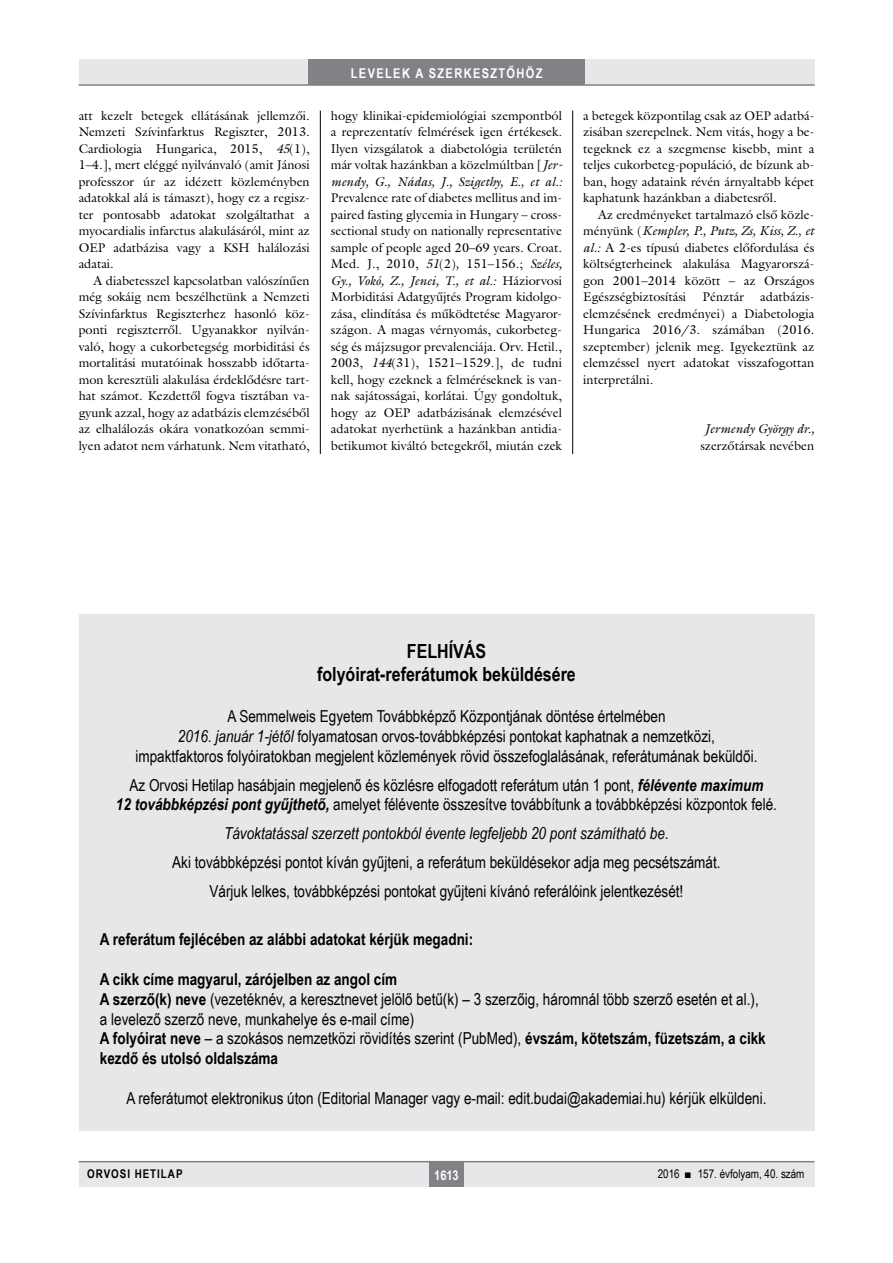
<style>
.page{position:relative;width:893px;height:1263px;background:#fff}
.page>*{position:absolute;margin:0;border:0;box-sizing:border-box;transform-origin:0 0}
.Rendezvenyek_cim{font:700 19.5px "Arial Narrow";color:#000}
.Rendezvenyek_cim-2{font:16.5px/19.8px "Arial Narrow";color:#000;text-align:center}
.Rendezvenyek_cim-3{font:700 16.5px/19.8px "Arial Narrow";color:#000}
.Rendezvenyek_cim-4{font:italic 16.5px "Arial Narrow";color:#000}
.rovatcim_jo{font:700 13.5px "Arial Narrow";letter-spacing:.1em;color:#fff}
.oldalszam{font:700 13.5px "Arial Narrow";color:#fff}
.ref-Body{font:12.75px/16.5px "Galliard Reg";color:#000;text-align:justify}
.pagina{font:12px "Arial Narrow";color:#000}
.pagina-2{font:700 12px "Arial Narrow";letter-spacing:.08em;color:#000}
.s1{font-style:italic}
.s2{font-weight:700;font-style:italic}
.s3{font-weight:700}
.s4{font-weight:400}
</style>
<div class="page">
<div style="left:79px;top:1161px;width:735px;height:25px;background:#e6e7e8"></div>
<div style="left:429px;top:1161px;width:34px;height:25px;background:#808285"></div>
<hr style="left:79px;top:1161px;width:735px;height:1px;background:#808285">
<div style="left:79px;top:60px;width:735px;height:25px;background:#e6e7e8"></div>
<div style="left:308px;top:60px;width:277px;height:25px;background:#808285"></div>
<hr style="left:79px;top:84px;width:736px;height:2px;background:#808285">
<hr style="left:320px;top:111px;width:1px;height:1026px;background:#000">
<hr style="left:572px;top:111px;width:1px;height:1026px;background:#000">
<div style="left:79px;top:454px;width:735px;height:683px;background:#fff"></div>
<div style="left:79px;top:614px;width:735px;height:517px;background:#e6e7e8"></div>
<p class="ref-Body" style="left:79px;top:107px;width:233px">att kezelt betegek ellátásának jellemzői.<br>Nemzeti Szívinfarktus Regiszter, 2013.<br>Cardiologia Hungarica, 2015, <span class="s1">45</span>(1), 1–4.], mert eléggé nyilvánvaló (amit Jánosi professzor úr az idézett közleményben adatokkal alá is támaszt), hogy ez a regisz&shy;ter pontosabb adatokat szolgáltathat a myocardialis infarctus alakulásáról, mint az OEP adatbázisa vagy a KSH halálozási adatai.</p>
<p class="ref-Body" style="left:79px;top:272px;width:233px;text-align:left;text-indent:15px">A diabetesszel kapcsolatban valószínűen még sokáig nem beszélhetünk a Nemzeti Szívinfarktus Regiszterhez hasonló köz&shy;ponti regiszterről. Ugyanakkor nyilván&shy;való, hogy a cukorbetegség morbiditási és mortalitási mutatóinak hosszabb időtarta&shy;mon keresztüli alakulása érdeklődésre tart&shy;hat számot. Kezdettől fogva tisztában va&shy;gyunk azzal, hogy az adatbázis elemzéséből az elhalálozás okára vonatkozóan semmi&shy;lyen adatot nem várhatunk. Nem vitatható,</p>
<p class="rovatcim_jo" style="left:351px;top:63px;width:193px">LEVELEK A SZERKESZTŐHÖZ</p>
<p class="ref-Body" style="left:331px;top:107px;width:233px">hogy klinikai-epidemiológiai szempontból a reprezentatív felmérések igen értékesek.<br>Ilyen vizsgálatok a diabetológia területén már voltak hazánkban a közelmúltban [<span class="s1">Jer&shy;mendy, G., Nádas, J., Szigethy, E., et al.:<br></span>Prevalence rate of diabetes mellitus and im&shy;paired fasting glycemia in Hungary – cross&shy;sectional study on nationally representative sample of people aged 20–69 years. Croat.<br>Med. J., 2010, <span class="s1">51</span>(2)<span class="s1">,</span> 151–156.; <span class="s1">Széles, Gy., Vokó, Z., Jenei, T., et al.:</span> Háziorvosi Morbiditási Adatgyűjtés Program kidolgo&shy;zása, elindítása és működtetése Magyaror&shy;szágon. A magas vérnyomás, cukorbeteg&shy;ség és májzsugor prevalenciája. Orv. Hetil., 2003, <span class="s1">144</span>(31), 1521–1529.], de tudni kell, hogy ezeknek a felméréseknek is van&shy;nak sajátosságai, korlátai. Úgy gondoltuk, hogy az OEP adatbázisának elemzésével adatokat nyerhetünk a hazánkban antidia&shy;betikumot kiváltó betegekről, miután ezek</p>
<p class="ref-Body" style="left:583px;top:107px;width:233px">a betegek központilag csak az OEP adatbá&shy;zisában szerepelnek. Nem vitás, hogy a be&shy;tegeknek ez a szegmense kisebb, mint a teljes cukorbeteg-populáció, de bízunk ab&shy;ban, hogy adataink révén árnyaltabb képet kaphatunk hazánkban a diabetesről.</p>
<p class="ref-Body" style="left:583px;top:206px;width:233px;text-indent:15px">Az eredményeket tartalmazó első közle&shy;ményünk (<span class="s1">Kempler, P., Putz, Zs, Kiss, Z., et al.:</span> A 2-es típusú diabetes előfordulása és költségterheinek alakulása Magyarorszá&shy;gon 2001–2014 között – az Országos Egészségbiztosítási</p>
<p class="ref-Body" style="left:583px;top:288px;width:233px;text-indent:177px">adatbázis&shy;elemzésének eredményei) a Diabetologia Hungarica 2016/3. számában (2016. szeptember) jelenik meg. Igyekeztünk az elemzéssel nyert adatokat visszafogottan interpretálni.</p>
<p class="ref-Body" style="left:700px;top:420px;width:115px;text-align:center"><span class="s1">Jermendy György dr., </span>szerzőtársak nevében</p>
<p class="ref-Body" style="left:703px;top:288px;width:43px">Pénztár</p>
<p class="Rendezvenyek_cim" style="left:407px;top:637px;width:81px">FELHÍVÁS</p>
<p class="Rendezvenyek_cim" style="left:317px;top:659px;width:260px">folyóirat-referátumok beküldésére</p>
<p class="Rendezvenyek_cim-2" style="left:227px;top:706px;width:440px">A Semmelweis Egyetem Továbbképző Központjának döntése értelmében</p>
<p class="Rendezvenyek_cim-2" style="left:135px;top:726px;width:623px"><span class="s1">2016. január 1-jétől</span> folyamatosan orvos-továbbképzési pontokat kaphatnak a nemzetközi, impaktfaktoros folyóiratokban megjelent közlemények rövid összefoglalásának, referátumának beküldői.</p>
<p class="Rendezvenyek_cim-2" style="left:116px;top:774px;width:663px">Az Orvosi Hetilap hasábjain megjelenő és közlésre elfogadott referátum után 1 pont, <span class="s2">félévente maximum<br>12 továbbképzési pont gyűjthető,</span> amelyet félévente összesítve továbbítunk a továbbképzési központok felé.</p>
<p class="Rendezvenyek_cim-4" style="left:224px;top:822px;width:446px">Távoktatással szerzett pontokból évente legfeljebb 20 pont számítható be.</p>
<p class="Rendezvenyek_cim-2" style="left:172px;top:852px;width:550px">Aki továbbképzési pontot kíván gyűjteni, a referátum beküldésekor adja meg pecsétszámát.</p>
<p class="Rendezvenyek_cim-2" style="left:210px;top:880px;width:475px">Várjuk lelkes, továbbképzési pontokat gyűjteni kívánó referálóink jelentkezését!</p>
<p class="Rendezvenyek_cim-3" style="left:100px;top:929px;width:375px">A referátum fejlécében az alábbi adatokat kérjük megadni:</p>
<p class="Rendezvenyek_cim-3" style="left:100px;top:968px;width:299px">A cikk címe magyarul, zárójelben az angol cím</p>
<p class="Rendezvenyek_cim-2" style="left:100px;top:988px;width:660px;text-align:left"><span class="s3">A szerző(k) neve</span> (vezetéknév, a keresztnevet jelölő betű(k) – 3 szerzőig, háromnál több szerző esetén et al.), a levelező szerző neve, munkahelye és e-mail címe)</p>
<p class="Rendezvenyek_cim-3" style="left:100px;top:1028px;width:667px">A folyóirat neve <span class="s4">– a szokásos nemzetközi rövidítés szerint (PubMed),</span> évszám, kötetszám, füzetszám, a cikk kezdő és utolsó oldalszáma</p>
<p class="Rendezvenyek_cim-2" style="left:126px;top:1087px;width:642px">A referátumot elektronikus úton (Editorial Manager vagy e-mail: edit.budai@akademiai.hu) kérjük elküldeni.</p>
<p class="pagina-2" style="left:87px;top:1165px;width:97px">ORVOSI HETILAP</p>
<p class="oldalszam" style="left:434px;top:1165px;width:26px">1613</p>
<p class="pagina" style="left:658px;top:1165px;width:148px">2016 ■ 157. évfolyam, 40. szám</p>
</div>
